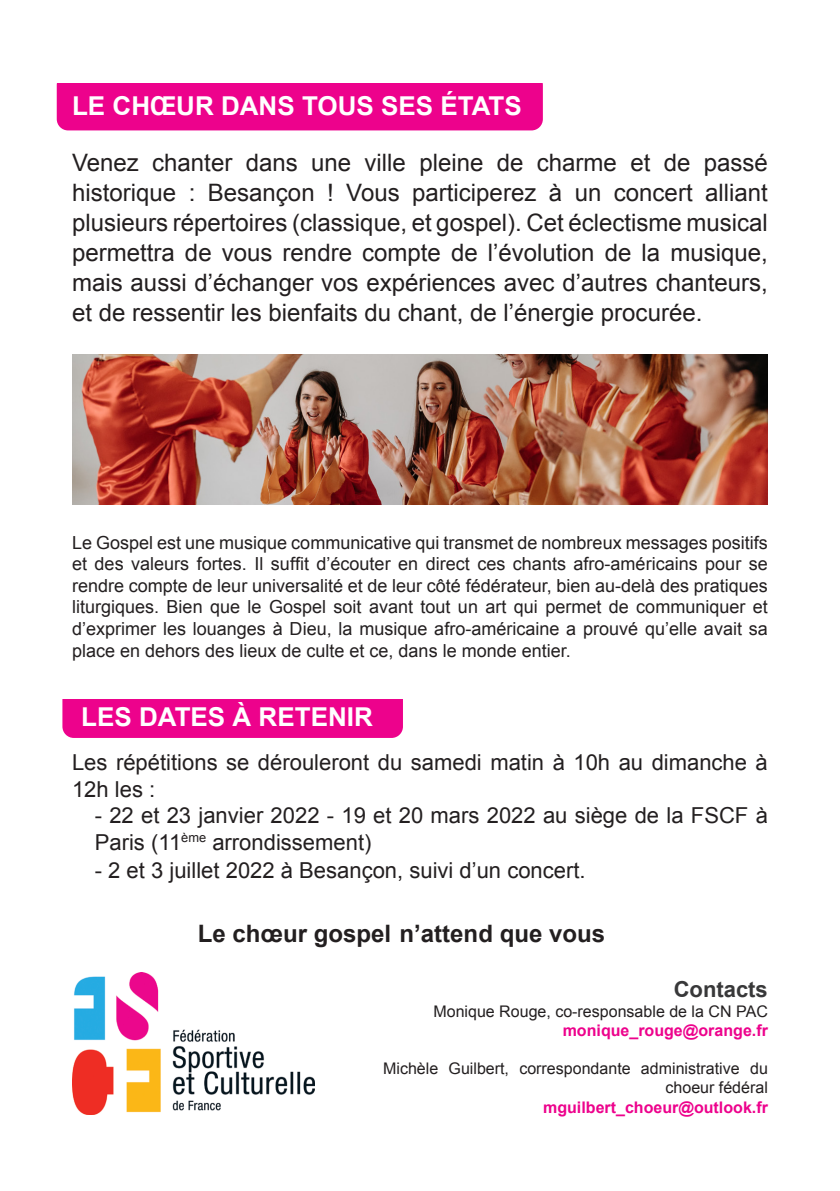
<style>
.page{position:relative;width:840px;height:1191px;background:#fff}
.page>*{position:absolute;margin:0;border:0;box-sizing:border-box;transform-origin:0 0}
.t1{font:700 26px "Arial";color:#fff}
.t2{font:24px/30px "Arial";color:#231f20;text-align:justify}
.t3{font:700 24px "Arial";color:#231f20}
.t4{font:22px/26.4px "Arial";color:#231f20}
.t5{font:700 22px "Arial";color:#383839}
.t6{font:18px/21.6px "Arial";color:#231f20;text-align:justify}
.t7{font:16px/19.2px "Arial";color:#231f20;text-align:right}
.t8{font:700 16px "Arial";color:#ed028c}
</style>
<div class="page">
<div style="left:57px;top:74px;width:485px;height:56px;background:#ed028c;border-radius:11px"></div>
<div style="left:57px;top:74px;width:485px;height:9px;background:#fff"></div>
<img style="left:72px;top:354px;width:695px;height:151px">
<div style="left:62px;top:681px;width:341px;height:57px;background:#ed028c;border-radius:11px"></div>
<div style="left:62px;top:681px;width:341px;height:17px;background:#fff"></div>
<img style="left:72px;top:972px;width:243px;height:142px">
<p class="t1" style="left:72px;top:89px;width:451px">LE CHŒUR DANS TOUS SES ÉTATS</p>
<p class="t2" style="left:72px;top:147px;width:697px">Venez chanter dans une ville pleine de charme et de passé historique : Besançon ! Vous participerez à un concert alliant plusieurs répertoires (classique, et gospel). Cet éclectisme musical permettra de vous rendre compte de l’évolution de la musique, mais aussi d’échanger vos expériences avec d’autres chanteurs, et de ressentir les bienfaits du chant, de l’énergie procurée.</p>
<p class="t6" style="left:72px;top:531px;width:697px">Le Gospel est une musique communicative qui transmet de nombreux messages positifs et des valeurs fortes. Il suffit d’écouter en direct ces chants afro-américains pour se rendre compte de leur universalité et de leur côté fédérateur, bien au-delà des pratiques liturgiques. Bien que le Gospel soit avant tout un art qui permet de communiquer et d’exprimer les louanges à Dieu, la musique afro-américaine a prouvé qu’elle avait sa place en dehors des lieux de culte et ce, dans le monde entier.</p>
<p class="t1" style="left:81px;top:699px;width:293px">LES DATES À RETENIR</p>
<p class="t4" style="left:72px;top:749px;width:697px">Les répétitions se dérouleront du samedi matin à 10h au dimanche à<br>12h les :</p>
<p class="t4" style="left:95px;top:802px;width:674px">- 22 et 23 janvier 2022 - 19 et 20 mars 2022 au siège de la FSCF à<br>Paris (11<sup>ème</sup> arrondissement)</p>
<p class="t4" style="left:95px;top:857px;width:492px">- 2 et 3 juillet 2022 à Besançon, suivi d’un concert.</p>
<p class="t3" style="left:198px;top:917px;width:408px">Le chœur gospel n’attend que vous</p>
<p class="t5" style="left:673px;top:975px;width:96px">Contacts</p>
<p class="t7" style="left:433px;top:1001px;width:336px">Monique Rouge, co-responsable de la CN PAC</p>
<p class="t8" style="left:562px;top:1019px;width:206px">monique_rouge@orange.fr</p>
<p class="t7" style="left:383px;top:1059px;width:386px">Michèle Guilbert, correspondante administrative du choeur fédéral</p>
<p class="t8" style="left:543px;top:1096px;width:226px">mguilbert_choeur@outlook.fr</p>
</div>
